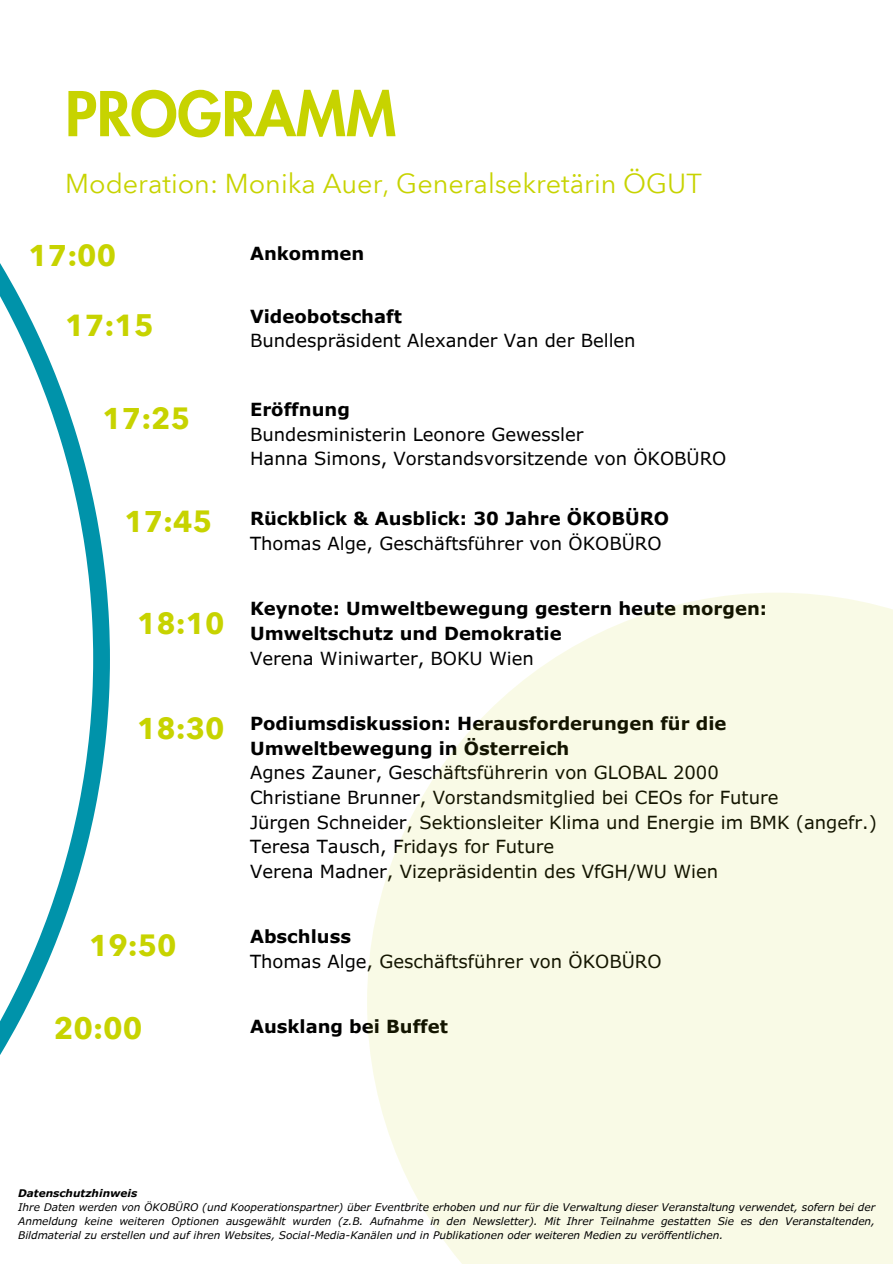
<style>
.page{position:relative;width:893px;height:1264px;background:#fff}
.page>*{position:absolute;margin:0;border:0;box-sizing:border-box;transform-origin:0 0}
.t1{font:800 60px "Futura LT Pro";color:#c7d300}
.t2{font:700 30.45px "Avenir Next Thai Modern";color:#c7d300}
.t3{font:700 30px "Avenir Next Thai Modern";color:#c7d300}
.t4{font:27px "Avenir Next Thai Modern";color:#c7d300}
.t5{font:18px "Verdana Pro";color:#000}
.t6{font:700 18px/24.8px "Verdana Pro";color:#000}
.t7{font:italic 10.5px/14px "Verdana Pro";color:#000;text-align:justify}
.t8{font:italic 700 10.5px "Verdana Pro";color:#000}
</style>
<div class="page">
<svg style="left:0;top:263px;width:110px;height:792px"></svg>
<svg style="left:367px;top:593px;width:525px;height:670px;background:#f9fae9"></svg>
<p class="t1" style="left:65px;top:87px;width:332px">PROGRAMM</p>
<p class="t4" style="left:65px;top:163px;width:638px">Moderation: Monika Auer, Generalsekretärin ÖGUT</p>
<p class="t3" style="left:29px;top:232px;width:89px">17:00</p>
<p class="t6" style="left:250px;top:240px;width:116px">Ankommen</p>
<p class="t2" style="left:65px;top:302px;width:90px">17:15</p>
<p class="t6" style="left:250px;top:303px;width:153px">Videobotschaft</p>
<p class="t5" style="left:250px;top:329px;width:387px">Bundespräsident Alexander Van der Bellen</p>
<p class="t3" style="left:103px;top:395px;width:89px">17:25</p>
<p class="t6" style="left:250px;top:396px;width:101px">Eröffnung</p>
<p class="t5" style="left:250px;top:422px;width:335px">Bundesministerin Leonore Gewessler</p>
<p class="t5" style="left:250px;top:447px;width:478px">Hanna Simons, Vorstandsvorsitzende von ÖKOBÜRO</p>
<p class="t3" style="left:124px;top:497px;width:89px">17:45</p>
<p class="t6" style="left:250px;top:506px;width:420px">Rückblick &amp; Ausblick: 30 Jahre ÖKOBÜRO</p>
<p class="t5" style="left:250px;top:532px;width:413px">Thomas Alge, Geschäftsführer von ÖKOBÜRO</p>
<p class="t3" style="left:137px;top:600px;width:89px">18:10</p>
<p class="t6" style="left:250px;top:596px;width:518px">Keynote: Umweltbewegung gestern heute morgen:<br>Umweltschutz und Demokratie</p>
<p class="t5" style="left:250px;top:646px;width:285px">Verena Winiwarter, BOKU Wien</p>
<p class="t3" style="left:137px;top:704px;width:89px">18:30</p>
<p class="t6" style="left:250px;top:710px;width:478px">Podiumsdiskussion: Herausforderungen für die<br>Umweltbewegung in Österreich</p>
<p class="t5" style="left:250px;top:761px;width:470px">Agnes Zauner, Geschäftsführerin von GLOBAL 2000</p>
<p class="t5" style="left:250px;top:785px;width:530px">Christiane Brunner, Vorstandsmitglied bei CEOs for Future</p>
<p class="t5" style="left:250px;top:810px;width:628px">Jürgen Schneider, Sektionsleiter Klima und Energie im BMK (angefr.)</p>
<p class="t5" style="left:250px;top:835px;width:305px">Teresa Tausch, Fridays for Future</p>
<p class="t5" style="left:250px;top:860px;width:469px">Verena Madner, Vizepräsidentin des VfGH/WU Wien</p>
<p class="t3" style="left:89px;top:922px;width:89px">19:50</p>
<p class="t6" style="left:250px;top:923px;width:102px">Abschluss</p>
<p class="t5" style="left:250px;top:949px;width:413px">Thomas Alge, Geschäftsführer von ÖKOBÜRO</p>
<p class="t2" style="left:54px;top:1004px;width:90px">20:00</p>
<p class="t6" style="left:250px;top:1013px;width:199px">Ausklang bei Buffet</p>
<p class="t8" style="left:18px;top:1186px;width:120px">Datenschutzhinweis</p>
<p class="t7" style="left:18px;top:1199px;width:858px">Ihre Daten werden von ÖKOBÜRO (und Kooperationspartner) über Eventbrite erhoben und nur für die Verwaltung dieser Veranstaltung verwendet, sofern bei der Anmeldung keine weiteren Optionen ausgewählt wurden (z.B. Aufnahme in den Newsletter). Mit Ihrer Teilnahme gestatten Sie es den Veranstaltenden, Bildmaterial zu erstellen und auf ihren Websites, Social-Media-Kanälen und in Publikationen oder weiteren Medien zu veröffentlichen.</p>
</div>
